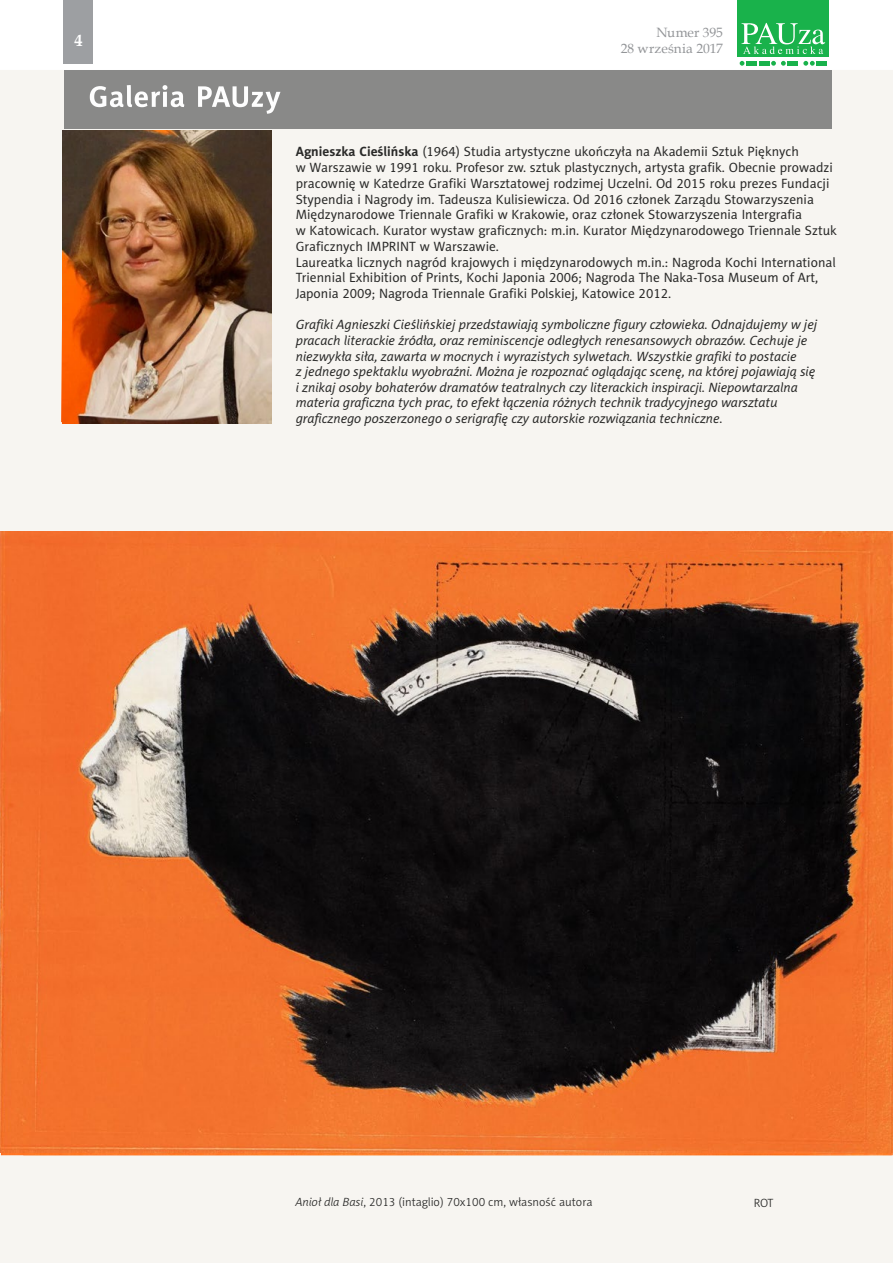
<style>
.page{position:relative;width:893px;height:1263px;background:#fff}
.page>*{position:absolute;margin:0;border:0;box-sizing:border-box;transform-origin:0 0}
.t1{font:700 16.5px "Book Antiqua";color:#fff}
.t2{font:13.5px/15.8px "Naomi Sans EFN";color:#2a2a29}
.t3{font:italic 13.5px/15.6px "Naomi Sans EFN";color:#2a2a29}
.t4{font:13.5px/16.2px "Book Antiqua";letter-spacing:.005em;color:#939598;text-align:right}
.t5{font:12px "Naomi Sans EFN Light";color:#2a2a29}
.s1{font-weight:700}
.s2{font-style:italic}
</style>
<div class="page">
<div style="left:63px;top:0;width:29px;height:64px;background:#9d9fa2"></div>
<svg style="left:740px;top:61px;width:4px;height:5px"></svg>
<svg style="left:771px;top:61px;width:15px;height:5px"></svg>
<svg style="left:803px;top:61px;width:12px;height:5px"></svg>
<div style="left:746px;top:61px;width:11px;height:5px;background:#19b24b"></div>
<div style="left:759px;top:61px;width:11px;height:5px;background:#19b24b"></div>
<div style="left:787px;top:61px;width:11px;height:5px;background:#19b24b"></div>
<div style="left:816px;top:61px;width:11px;height:5px;background:#19b24b"></div>
<div style="left:737px;top:0;width:92px;height:56px;background:#19b24b"></div>
<svg style="left:741px;top:23px;width:84px;height:31px"></svg>
<div style="left:0;top:70px;width:893px;height:1193px;background:#f7f5f1"></div>
<div style="left:64px;top:70px;width:767px;height:58px;background:#898988"></div>
<svg style="left:90px;top:85px;width:190px;height:29px"></svg>
<img style="left:63px;top:131px;width:209px;height:292px">
<img style="left:0;top:531px;width:893px;height:621px">
<p class="t1" style="left:75px;top:30px;width:10px">4</p>
<p class="t4" style="left:621px;top:24px;width:104px">Numer 395<br>28 września 2017</p>
<p class="t2" style="left:296px;top:144px;width:543px"><span class="s1">Agnieszka Cieślińska</span> (1964) Studia artystyczne ukończyła na Akademii Sztuk Pięknych<br>w Warszawie w 1991 roku. Profesor zw. sztuk plastycznych, artysta grafik. Obecnie prowadzi pracownię w Katedrze Grafiki Warsztatowej rodzimej Uczelni. Od 2015 roku prezes Fundacji Stypendia i Nagrody im. Tadeusza Kulisiewicza. Od 2016 członek Zarządu Stowarzyszenia Międzynarodowe Triennale Grafiki w Krakowie, oraz członek Stowarzyszenia Intergrafia<br>w Katowicach. Kurator wystaw graficznych: m.in. Kurator Międzynarodowego Triennale Sztuk Graficznych IMPRINT w Warszawie.<br>Laureatka licznych nagród krajowych i międzynarodowych m.in.: Nagroda Kochi International Triennial Exhibition of Prints, Kochi Japonia 2006; Nagroda The Naka-Tosa Museum of Art, Japonia 2009; Nagroda Triennale Grafiki Polskiej, Katowice 2012.</p>
<p class="t3" style="left:296px;top:317px;width:523px">Grafiki Agnieszki Cieślińskiej przedstawiają symboliczne figury człowieka. Odnajdujemy w jej pracach literackie źródła, oraz reminiscencje odległych renesansowych obrazów. Cechuje je niezwykła siła, zawarta w mocnych i wyrazistych sylwetach. Wszystkie grafiki to postacie<br>z jednego spektaklu wyobraźni. Można je rozpoznać oglądając scenę, na której pojawiają się i znikaj osoby bohaterów dramatów teatralnych czy literackich inspiracji. Niepowtarzalna materia graficzna tych prac, to efekt łączenia różnych technik tradycyjnego warsztatu graficznego poszerzonego o serigrafię czy autorskie rozwiązania techniczne.</p>
<p class="t5" style="left:295px;top:1195px;width:299px"><span class="s2">Anioł dla Basi</span>, 2013 (intaglio) 70x100 cm, własność autora</p>
<p class="t5" style="left:754px;top:1196px;width:21px">ROT</p>
</div>
